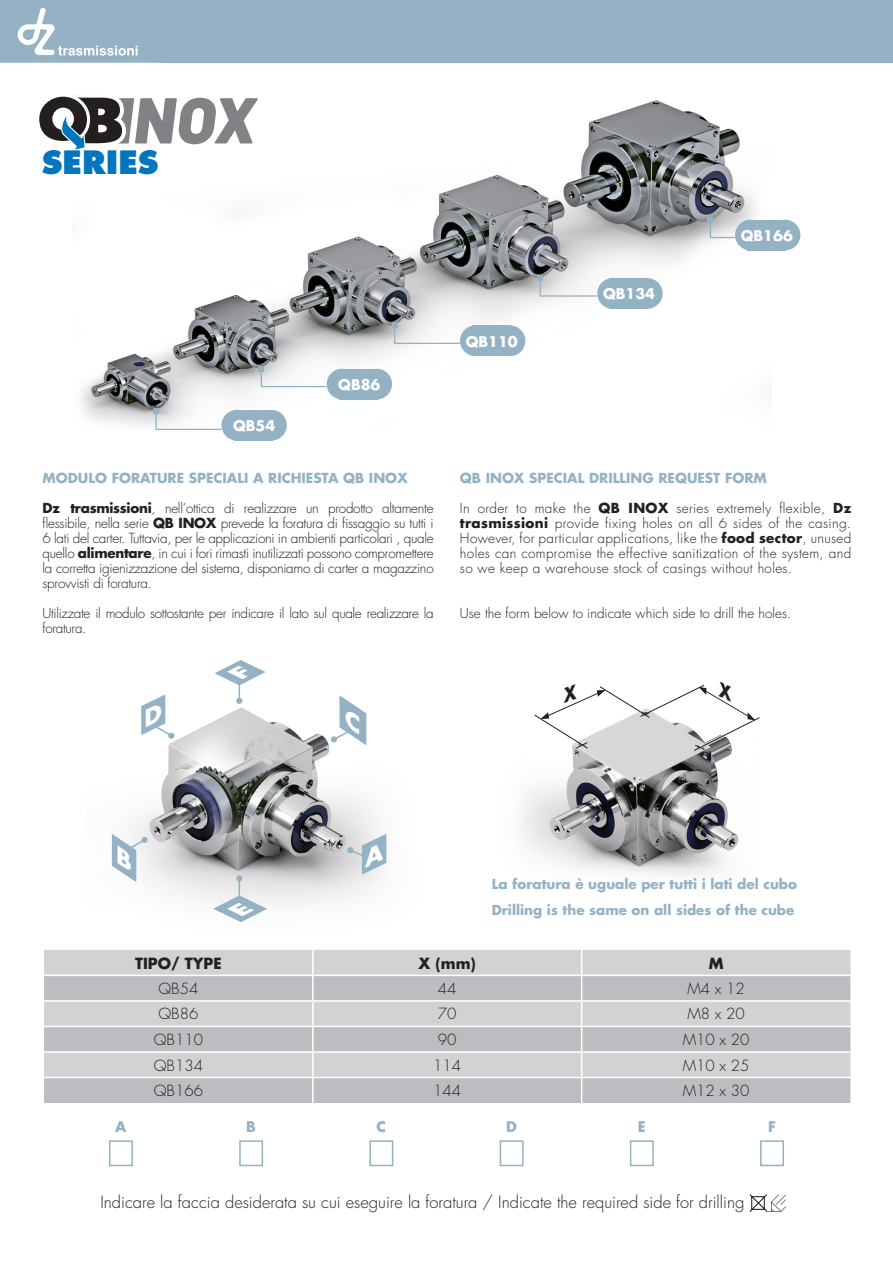
<style>
.page{position:relative;width:893px;height:1263px;background:#fff}
.page>*{position:absolute;margin:0;border:0;box-sizing:border-box;transform-origin:0 0}
.t1{font:800 31.35px "Futura Std";color:#0076bd}
.t2{font:300 16.5px "Futura";color:#231f20}
.t3{font:300 15px "Futura";color:#231f20}
.t4{font:700 15px "Futura";color:#231f20}
.t5{font:700 14.4px "Futura";color:#fff}
.t6{font:700 14.4px "Futura";color:#94b2c4}
.t7{font:300 13.5px/15px "Futura";letter-spacing:-.02em;color:#231f20;text-align:justify}
.t8{font:700 13.5px/26px "Futura";color:#94b2c4}
.t9{font:300 13.5px "Futura";color:#231f20}
.s1{font-weight:700}
</style>
<div class="page">
<div style="left:0;top:0;width:892px;height:63px;background:#94b2c4"></div>
<svg style="left:892px;top:0;width:1px;height:63px"></svg>
<svg style="left:18px;top:7px;width:120px;height:49px;background:#a6bfce"></svg>
<div style="left:44px;top:950px;width:806px;height:25px;background:#d1d2d4"></div>
<svg style="left:44px;top:976px;width:806px;height:127px;background:#c4c5c8"></svg>
<hr style="left:312px;top:950px;width:2px;height:25px;background:#fff">
<hr style="left:312px;top:976px;width:2px;height:24px;background:#fff">
<hr style="left:44px;top:1000px;width:269px;height:2px;background:#fff">
<hr style="left:313px;top:1000px;width:269px;height:2px;background:#fff">
<hr style="left:312px;top:1002px;width:2px;height:24px;background:#fff">
<hr style="left:582px;top:1000px;width:268px;height:2px;background:#fff">
<hr style="left:44px;top:1026px;width:269px;height:1px;background:#fff">
<hr style="left:313px;top:1026px;width:269px;height:1px;background:#fff">
<hr style="left:312px;top:1027px;width:2px;height:24px;background:#fff">
<hr style="left:582px;top:1026px;width:268px;height:1px;background:#fff">
<hr style="left:44px;top:1051px;width:269px;height:2px;background:#fff">
<hr style="left:313px;top:1051px;width:269px;height:2px;background:#fff">
<hr style="left:312px;top:1053px;width:2px;height:24px;background:#fff">
<hr style="left:582px;top:1051px;width:268px;height:2px;background:#fff">
<hr style="left:44px;top:1077px;width:269px;height:1px;background:#fff">
<hr style="left:313px;top:1077px;width:269px;height:1px;background:#fff">
<hr style="left:312px;top:1078px;width:2px;height:25px;background:#fff">
<hr style="left:582px;top:1077px;width:268px;height:1px;background:#fff">
<svg style="left:581px;top:950px;width:1px;height:153px"></svg>
<svg style="left:39px;top:96px;width:33px;height:46px"></svg>
<img style="left:72px;top:97px;width:699px;height:335px">
<svg style="left:153px;top:409px;width:70px;height:22px"></svg>
<svg style="left:259px;top:366px;width:69px;height:22px"></svg>
<svg style="left:392px;top:323px;width:69px;height:22px"></svg>
<svg style="left:538px;top:275px;width:60px;height:22px"></svg>
<svg style="left:708px;top:217px;width:28px;height:22px"></svg>
<div style="left:234px;top:410px;width:38px;height:30px;background:#94b2c4"></div>
<div style="left:221px;top:410px;width:31px;height:30px;background:#94b2c4;border-radius:50%"></div>
<div style="left:256px;top:410px;width:31px;height:30px;background:#94b2c4;border-radius:50%"></div>
<div style="left:339px;top:369px;width:38px;height:30px;background:#94b2c4"></div>
<div style="left:327px;top:369px;width:30px;height:30px;background:#94b2c4;border-radius:50%"></div>
<div style="left:361px;top:369px;width:31px;height:30px;background:#94b2c4;border-radius:50%"></div>
<div style="left:472px;top:325px;width:39px;height:31px;background:#94b2c4"></div>
<div style="left:460px;top:325px;width:31px;height:31px;background:#94b2c4;border-radius:50%"></div>
<div style="left:495px;top:325px;width:30px;height:31px;background:#94b2c4;border-radius:50%"></div>
<div style="left:610px;top:278px;width:38px;height:31px;background:#94b2c4"></div>
<div style="left:597px;top:278px;width:31px;height:31px;background:#94b2c4;border-radius:50%"></div>
<div style="left:632px;top:278px;width:31px;height:31px;background:#94b2c4;border-radius:50%"></div>
<div style="left:747px;top:220px;width:39px;height:30px;background:#94b2c4"></div>
<div style="left:735px;top:220px;width:31px;height:30px;background:#94b2c4;border-radius:50%"></div>
<div style="left:770px;top:220px;width:30px;height:30px;background:#94b2c4;border-radius:50%"></div>
<svg style="left:749px;top:1194px;width:37px;height:18px"></svg>
<img style="left:522px;top:751px;width:217px;height:125px">
<img style="left:111px;top:707px;width:276px;height:198px">
<div style="left:109px;top:1140px;width:24px;height:26px;border:2px solid #94b2c4"></div>
<div style="left:239px;top:1140px;width:24px;height:26px;border:2px solid #94b2c4"></div>
<div style="left:369px;top:1140px;width:24px;height:26px;border:2px solid #94b2c4"></div>
<div style="left:500px;top:1140px;width:24px;height:26px;border:2px solid #94b2c4"></div>
<div style="left:630px;top:1140px;width:24px;height:26px;border:2px solid #94b2c4"></div>
<div style="left:760px;top:1140px;width:24px;height:26px;border:2px solid #94b2c4"></div>
<svg style="left:534px;top:685px;width:226px;height:66px"></svg>
<svg style="left:347px;top:834px;width:39px;height:40px;background:#becbd4"></svg>
<svg style="left:214px;top:660px;width:52px;height:44px"></svg>
<svg style="left:213px;top:875px;width:54px;height:47px"></svg>
<svg style="left:112px;top:834px;width:36px;height:48px"></svg>
<svg style="left:141px;top:694px;width:33px;height:45px"></svg>
<svg style="left:330px;top:695px;width:36px;height:50px"></svg>
<h1 class="t1" style="left:42px;top:142px;width:118px">SERIES</h1>
<p class="t5" style="left:233px;top:416px;width:44px">QB54</p>
<p class="t5" style="left:338px;top:374px;width:44px">QB86</p>
<p class="t8" style="left:43px;top:464px;width:367px">MODULO FORATURE SPECIALI A RICHIESTA QB INOX</p>
<p class="t7" style="left:43px;top:501px;width:393px"><span class="s1">Dz trasmissioni</span>, nell’ottica di realizzare un prodotto altamente flessibile, nella serie <span class="s1">QB INOX</span> prevede la foratura di fissaggio su tutti i 6 lati del carter. Tuttavia, per le applicazioni in ambienti particolari , quale quello <span class="s1">alimentare</span>, in cui i fori rimasti inutilizzati possono compromettere la corretta igienizzazione del sistema, disponiamo di carter a magazzino sprovvisti di foratura.</p>
<p class="t7" style="left:43px;top:606px;width:393px">Utilizzate il modulo sottostante per indicare il lato sul quale realizzare la foratura.</p>
<p class="t5" style="left:466px;top:331px;width:53px">QB110</p>
<p class="t5" style="left:603px;top:284px;width:53px">QB134</p>
<p class="t5" style="left:741px;top:226px;width:53px">QB166</p>
<p class="t8" style="left:460px;top:464px;width:308px">QB INOX SPECIAL DRILLING REQUEST FORM</p>
<p class="t7" style="left:460px;top:501px;width:393px">In order to make the <span class="s1">QB INOX</span> series extremely flexible, <span class="s1">Dz trasmissioni</span> provide fixing holes on all 6 sides of the casing.<br>However, for particular applications, like the <span class="s1">food sector</span>, unused holes can compromise the effective sanitization of the system, and so we keep a warehouse stock of casings without holes.</p>
<p class="t9" style="left:460px;top:604px;width:333px">Use the form below to indicate which side to drill the holes.</p>
<p class="t8" style="left:492px;top:870px;width:307px">La foratura è uguale per tutti i lati del cubo<br>Drilling is the same on all sides of the cube</p>
<p class="t4" style="left:135px;top:953px;width:88px">TIPO/ TYPE</p>
<p class="t4" style="left:419px;top:953px;width:59px">X (mm)</p>
<p class="t4" style="left:709px;top:953px;width:16px">M</p>
<p class="t3" style="left:158px;top:979px;width:41px">QB54</p>
<p class="t3" style="left:438px;top:979px;width:20px">44</p>
<p class="t3" style="left:687px;top:979px;width:59px">M4 x 12</p>
<p class="t3" style="left:158px;top:1004px;width:41px">QB86</p>
<p class="t3" style="left:438px;top:1004px;width:20px">70</p>
<p class="t3" style="left:687px;top:1004px;width:59px">M8 x 20</p>
<p class="t3" style="left:154px;top:1030px;width:51px">QB110</p>
<p class="t3" style="left:438px;top:1030px;width:20px">90</p>
<p class="t3" style="left:683px;top:1030px;width:68px">M10 x 20</p>
<p class="t3" style="left:154px;top:1055px;width:51px">QB134</p>
<p class="t3" style="left:433px;top:1055px;width:29px">114</p>
<p class="t3" style="left:683px;top:1055px;width:68px">M10 x 25</p>
<p class="t3" style="left:154px;top:1081px;width:51px">QB166</p>
<p class="t3" style="left:433px;top:1081px;width:29px">144</p>
<p class="t3" style="left:683px;top:1081px;width:68px">M12 x 30</p>
<p class="t6" style="left:115px;top:1117px;width:13px">A</p>
<p class="t6" style="left:246px;top:1117px;width:11px">B</p>
<p class="t6" style="left:377px;top:1117px;width:11px">C</p>
<p class="t6" style="left:506px;top:1117px;width:12px">D</p>
<p class="t6" style="left:638px;top:1117px;width:9px">E</p>
<p class="t6" style="left:768px;top:1117px;width:9px">F</p>
<p class="t2" style="left:100px;top:1191px;width:645px">Indicare la faccia desiderata su cui eseguire la foratura / Indicate the required side for drilling</p>
</div>
